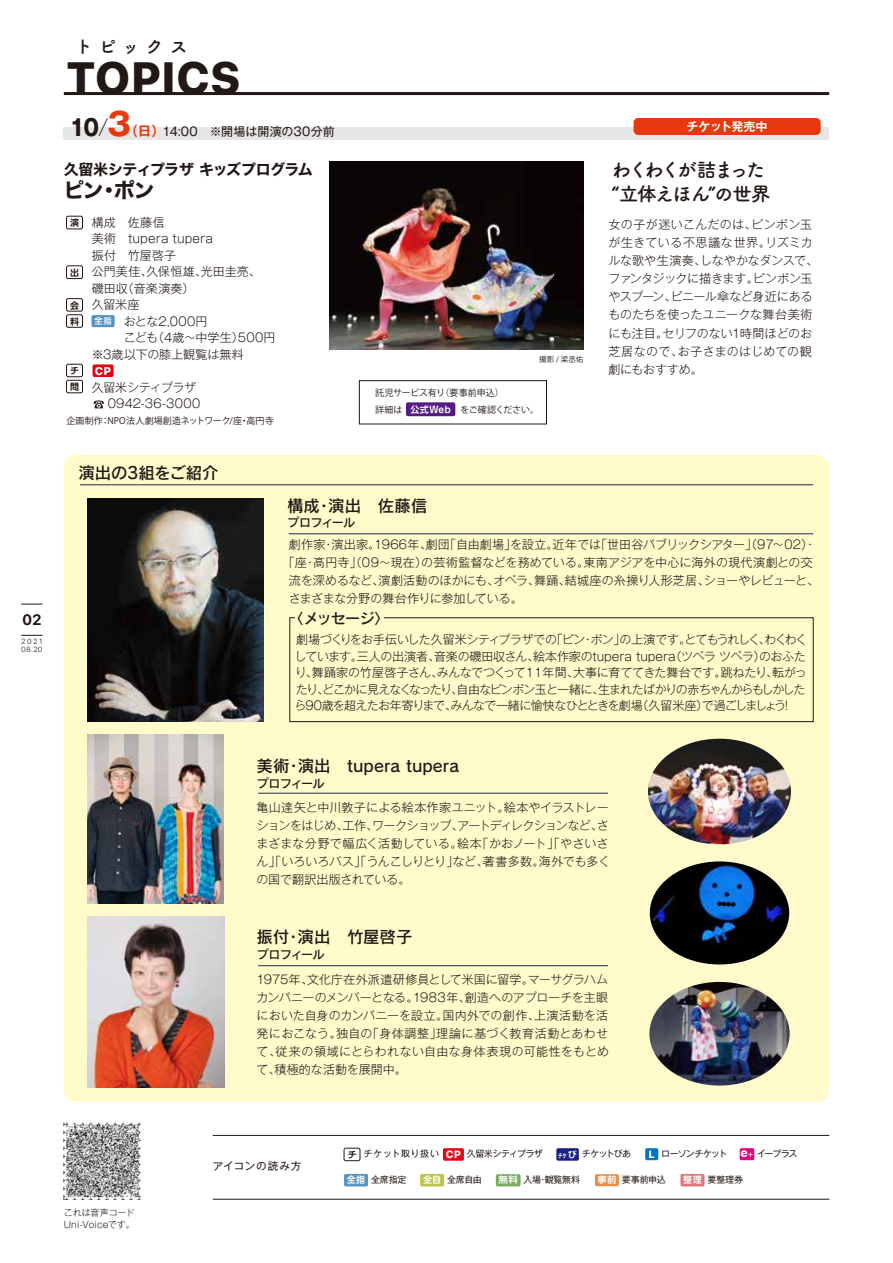
<style>
.page{position:relative;width:893px;height:1263px;background:#fff}
.page>*{position:absolute;margin:0;border:0;box-sizing:border-box;transform-origin:0 0}
.t1{font:800 45px "SF Pro Text";letter-spacing:-.01em;color:#221815}
.t2{font:700 22.5px "Gothic MB101 Pr 6 N";color:#221815;scale:.92 1}
.t3{font:21px "Hiragino Sans W7";color:#221815}
.t4{font:19.5px/24px "Tsuku A Rd Gothic Std B";letter-spacing:-.105em;color:#221815}
.t5{font:18px "Tsuku A Rd Gothic Std B";letter-spacing:.32em;color:#221815}
.t6{font:16.5px "Rodin Pro N DB";letter-spacing:-.005em;color:#221815}
.t7{font:15px "Hiragino Sans W7";letter-spacing:-.035em;color:#221815}
.t8{font:15px "Rodin Pro N DB";letter-spacing:-.045em;color:#221815}
.t9{font:700 15px "SF Pro Text";color:#221815}
.t10{font:300 12px/18px "Gothic MB101 Pr 6 N";letter-spacing:-.005em;color:#221815}
.t11{font:300 12px/16.5px "Gothic MB101 Pr 6 N";letter-spacing:-.045em;color:#221815}
.t12{font:12px "Gothic MB101 Pr 6 N";letter-spacing:.005em;color:#221815}
.t13{font:300 12px "Gothic MB101 Pr 6 N";letter-spacing:-.025em;color:#221815}
.t14{font:12px "Rodin Pro N DB";letter-spacing:-.06em;color:#221815}
.t15{font:700 12px "Gothic MB101 Pr 6 N De";letter-spacing:-.025em;color:#fff}
.t16{font:800 11.1px "SF Pro Text";color:#fff}
.t17{font:10.5px "Gothic MB101 Pr 6 N";letter-spacing:.08em;color:#221815}
.t18{font:9px "Gothic MB101 Pr 6 N";letter-spacing:-.05em;color:#221815}
.t19{font:9px/16.5px "Koz Go Pr 6 N";letter-spacing:-.02em;color:#221815}
.t20{font:9px "Koz Go Pr 6 N";color:#221815}
.t21{font:300 9px/12px "Gothic MB101 Pr 6 N";color:#221815}
.t22{font:9px "Gothic MB101 Pr 6 N";letter-spacing:-.08em;color:#221815}
.t23{font:9px "Gothic MB101 Pr 6 N";letter-spacing:.07em;color:#221815}
.t24{font:700 9px/16.2px "Shin M Go Pro De";color:#221815}
.t25{font:700 9px "Shin M Go Pro De";letter-spacing:.03em;color:#fff}
.t26{font:8.7px "Seurat Pro N DB";color:#fff}
.t27{font:300 7.5px/7.5px "SF Pro Text";letter-spacing:.19em;color:#221815}
.t28{font:7.5px "Koz Go Pr 6 N";color:#221815}
.s1{font-weight:300}
.s2{font-size:31.5px;color:#e8380d}
.s3{font-family:"Gothic MB101 Pr 6 N De";font-weight:700;font-size:13.5px;color:#e8380d}
.s4{font-family:"SF Pro Text";font-weight:800;font-size:10.5px;color:#fff}
.s5{font-family:"Gothic MB101 Pr 6 N De";font-weight:700;font-size:6px;color:#fff}
.s6{font-family:"Gothic MB101 Pr 6 N De";font-weight:700;color:#fff}
.s7{font-family:"SF Pro Text";font-weight:800;font-size:12px;color:#fff}
.s8{font-family:"Shin M Go Pro De";font-weight:700;color:#fff}
</style>
<div class="page">
<hr style="left:64px;top:92px;width:765px;height:3px;background:#221815">
<div style="left:556px;top:1148px;width:23px;height:13px;background:#1d2088;border-radius:2px"></div>
<div style="left:443px;top:1148px;width:21px;height:13px;background:#e60012;border-radius:2px"></div>
<div style="left:344px;top:1148px;width:16px;height:13px;border:1px solid #221815;border-radius:2px"></div>
<div style="left:645px;top:1148px;width:13px;height:12px;background:#0077c4;border-radius:2px"></div>
<svg style="left:649px;top:1150px;width:5px;height:8px"></svg>
<div style="left:740px;top:1148px;width:14px;height:12px;background:#e4007f;border-radius:2px"></div>
<hr style="left:213px;top:1199px;width:616px;height:1px;background:#221815">
<hr style="left:213px;top:1135px;width:616px;height:1px;background:#221815">
<div style="left:344px;top:1174px;width:24px;height:12px;background:#5793c1;border-radius:2px"></div>
<div style="left:420px;top:1174px;width:24px;height:12px;background:#bcc44d;border-radius:2px"></div>
<div style="left:680px;top:1174px;width:24px;height:12px;background:#df767b;border-radius:2px"></div>
<div style="left:595px;top:1174px;width:24px;height:12px;background:#e3904c;border-radius:2px"></div>
<div style="left:496px;top:1174px;width:25px;height:12px;background:#79ac60;border-radius:2px"></div>
<svg style="left:21px;top:635px;width:22px;height:1px"></svg>
<svg style="left:21px;top:604px;width:22px;height:1px"></svg>
<img style="left:64px;top:1122px;width:76px;height:77px">
<div style="left:64px;top:455px;width:765px;height:647px;background:#fffbcb;border-radius:13px"></div>
<div style="left:64px;top:128px;width:765px;height:12px;background:#e6e6e6"></div>
<div style="left:93px;top:364px;width:21px;height:13px;background:#e60012;border-radius:2px"></div>
<svg style="left:94px;top:400px;width:10px;height:8px"></svg>
<div style="left:66px;top:380px;width:17px;height:13px;border:1px solid #221815;border-radius:2px"></div>
<div style="left:66px;top:364px;width:17px;height:13px;border:1px solid #221815;border-radius:2px"></div>
<div style="left:66px;top:298px;width:17px;height:13px;border:1px solid #221815;border-radius:2px"></div>
<div style="left:66px;top:314px;width:17px;height:14px;border:1px solid #221815;border-radius:2px"></div>
<div style="left:66px;top:216px;width:17px;height:13px;border:1px solid #221815;border-radius:2px"></div>
<div style="left:66px;top:265px;width:17px;height:14px;border:1px solid #221815;border-radius:2px"></div>
<div style="left:91px;top:315px;width:24px;height:12px;background:#5793c1;border-radius:2px"></div>
<hr style="left:289px;top:533px;width:524px;height:1px;background:#1a2a51">
<hr style="left:80px;top:484px;width:733px;height:1px;background:#1a2a51">
<img style="left:329px;top:162px;width:254px;height:188px">
<div style="left:634px;top:118px;width:187px;height:17px;background:#e8380d;border-radius:5px"></div>
<img style="left:87px;top:499px;width:177px;height:223px">
<hr style="left:258px;top:793px;width:350px;height:1px;background:#1a2a51">
<hr style="left:258px;top:965px;width:350px;height:1px;background:#1a2a51">
<div style="left:289px;top:617px;width:525px;height:105px;border:1px solid #221815"></div>
<img style="left:649px;top:982px;width:141px;height:103px">
<img style="left:87px;top:916px;width:137px;height:172px">
<img style="left:87px;top:734px;width:137px;height:169px">
<img style="left:650px;top:861px;width:139px;height:103px">
<img style="left:648px;top:739px;width:143px;height:105px">
<div style="left:359px;top:380px;width:188px;height:44px;border:1px solid #221815"></div>
<div style="left:406px;top:402px;width:49px;height:14px;background:#541b86;border-radius:2px"></div>
<div style="left:295px;top:614px;width:88px;height:8px;background:#fffbcb"></div>
<p class="t9" style="left:22px;top:611px;width:21px">02</p>
<p class="t27" style="left:21px;top:638px;width:23px">2021<br>08.20</p>
<h3 class="t5" style="left:75px;top:32px;width:115px">トピックス</h3>
<h1 class="t1" style="left:66px;top:52px;width:177px">TOPICS</h1>
<h2 class="t2" style="left:70px;top:109px;width:69px">10<span class="s1">/</span><span class="s2">3</span></h2>
<p class="t12" style="left:124px;top:121px;width:212px"><span class="s3">（日）</span>14:00　※開場は開演の30分前</p>
<p class="t15" style="left:687px;top:117px;width:82px">チケット発売中</p>
<h3 class="t4" style="left:612px;top:157px;width:161px">わくわくが詰まった“立体えほん”の世界</h3>
<p class="t10" style="left:608px;top:215px;width:211px">女の子が迷いこんだのは、ピンポン玉が生きている不思議な世界。リズミカルな歌や生演奏、しなやかなダンスで、ファンタジックに描きます。ピンポン玉やスプーン、ビニール傘など身近にあるものたちを使ったユニークな舞台美術にも注目。セリフのない1時間ほどのお芝居なので、お子さまのはじめての観</p>
<p class="t7" style="left:64px;top:158px;width:251px">久留米シティプラザ キッズプログラム</p>
<h3 class="t3" style="left:63px;top:174px;width:93px">ピン・ポン</h3>
<p class="t10" style="left:92px;top:213px;width:185px;line-height:16.5px">構成　佐藤信<br>美術　tupera tupera<br>振付　竹屋啓子<br>公門美佳、久保恒雄、光田圭亮、磯田収（音楽演奏）<br>久留米座<br>　　 おとな2,000円<br>　　 こども（4歳～中学生）500円※3歳以下の膝上観覧は無料</p>
<p class="t10" style="left:92px;top:378px;width:110px;line-height:16.5px">久留米シティプラザ　 0942-36-3000</p>
<p class="t24" style="left:70px;top:214px;width:10px">演</p>
<p class="t24" style="left:70px;top:263px;width:10px">出</p>
<p class="t24" style="left:70px;top:296px;width:10px">会料</p>
<p class="t26" style="left:94px;top:315px;width:19px">全指</p>
<p class="t28" style="left:539px;top:355px;width:46px">撮影 / 梁丞佑</p>
<p class="t16" style="left:95px;top:364px;width:18px">CP</p>
<p class="t10" style="left:608px;top:359px;width:96px">劇にもおすすめ。</p>
<p class="t24" style="left:70px;top:361px;width:10px">チ</p>
<p class="t24" style="left:70px;top:377px;width:10px">問</p>
<p class="t19" style="left:375px;top:385px;width:165px">託児サービス有り（要事前申込）<br>詳細は　　　　　　 をご確認ください。</p>
<p class="t25" style="left:411px;top:402px;width:42px">公式Web</p>
<p class="t20" style="left:67px;top:416px;width:209px">企画制作：NPO法人劇場創造ネットワーク/座・高円寺</p>
<h3 class="t6" style="left:78px;top:462px;width:142px">演出の3組をご紹介</h3>
<h3 class="t6" style="left:287px;top:494px;width:142px">構成・演出　佐藤信</h3>
<p class="t14" style="left:287px;top:515px;width:69px">プロフィール</p>
<p class="t10" style="left:289px;top:535px;width:529px">劇作家・演出家。1966年、劇団「自由劇場」を設立。近年では「世田谷パブリックシアター」（97～02）・</p>
<p class="t10" style="left:283px;top:553px;width:532px">「座・高円寺」（09～現在）の芸術監督などを務めている。東南アジアを中心に海外の現代演劇との交</p>
<p class="t10" style="left:289px;top:571px;width:532px">流を深めるなど、演劇活動のほかにも、オペラ、舞踊、結城座の糸操り人形芝居、ショーやレビューと、</p>
<p class="t13" style="left:289px;top:589px;width:235px">さまざまな分野の舞台作りに参加している。</p>
<p class="t11" style="left:294px;top:630px;width:514px">劇場づくりをお手伝いした久留米シティプラザでの「ピン・ポン」の上演です。とてもうれしく、わくわくしています。三人の出演者、音楽の磯田収さん、絵本作家のtupera tupera（ツペラ ツペラ）のおふたり、舞踊家の竹屋啓子さん、みんなでつくって11年間、大事に育ててきた舞台です。跳ねたり、転がったり、どこかに見えなくなったり、自由なピンポン玉と一緒に、生まれたばかりの赤ちゃんからもしかしたら90歳を超えたお年寄りまで、みんなで一緒に愉快なひとときを劇場（久留米座）で過ごしましょう！</p>
<p class="t8" style="left:289px;top:609px;width:103px">〈メッセージ〉</p>
<h3 class="t6" style="left:256px;top:755px;width:204px">美術・演出　tupera tupera</h3>
<p class="t14" style="left:256px;top:775px;width:69px">プロフィール</p>
<p class="t10" style="left:256px;top:797px;width:355px">亀山達矢と中川敦子による絵本作家ユニット。絵本やイラストレーションをはじめ、工作、ワークショップ、アートディレクションなど、さまざまな分野で幅広く活動している。絵本「かおノート」「やさいさん」「いろいろバス」「うんこしりとり」など、著書多数。海外でも多くの国で翻訳出版されている。</p>
<h3 class="t6" style="left:256px;top:926px;width:158px">振付・演出　竹屋啓子</h3>
<p class="t14" style="left:256px;top:946px;width:69px">プロフィール</p>
<p class="t10" style="left:256px;top:970px;width:354px;text-align:justify">1975年、文化庁在外派遣研修員として米国に留学。マーサグラハムカンパニーのメンバーとなる。1983年、創造へのアプローチを主眼においた自身のカンパニーを設立。国内外での創作、上演活動を活発におこなう。独自の「身体調整」理論に基づく教育活動とあわせて、従来の領域にとらわれない自由な身体表現の可能性をもとめて、積極的な活動を展開中。</p>
<p class="t21" style="left:64px;top:1205px;width:72px">これは音声コード<br>Uni-Voiceです。</p>
<p class="t17" style="left:213px;top:1157px;width:90px">アイコンの読み方</p>
<p class="t24" style="left:348px;top:1146px;width:10px">チ</p>
<p class="t18" style="left:446px;top:1146px;width:99px"><span class="s4">CP</span> 久留米シティプラザ</p>
<p class="t18" style="left:558px;top:1146px;width:75px"><span class="s5">チケ</span><span class="s6">ぴ</span>チケットぴあ</p>
<p class="t22" style="left:661px;top:1146px;width:138px">ローソンチケット <span class="s7">e</span><span class="s5">+</span> イープラス</p>
<p class="t18" style="left:347px;top:1172px;width:61px"><span class="s8">全指</span> 全席指定</p>
<p class="t18" style="left:423px;top:1172px;width:60px"><span class="s8">全自</span> 全席自由</p>
<p class="t18" style="left:498px;top:1172px;width:83px"><span class="s8">無料</span>入場・観覧無料</p>
<p class="t18" style="left:597px;top:1172px;width:70px"><span class="s8">事前</span>要事前申込</p>
<p class="t18" style="left:683px;top:1172px;width:61px"><span class="s8">整理</span> 要整理券</p>
<p class="t23" style="left:364px;top:1146px;width:77px">チケット取り扱い</p>
</div>
